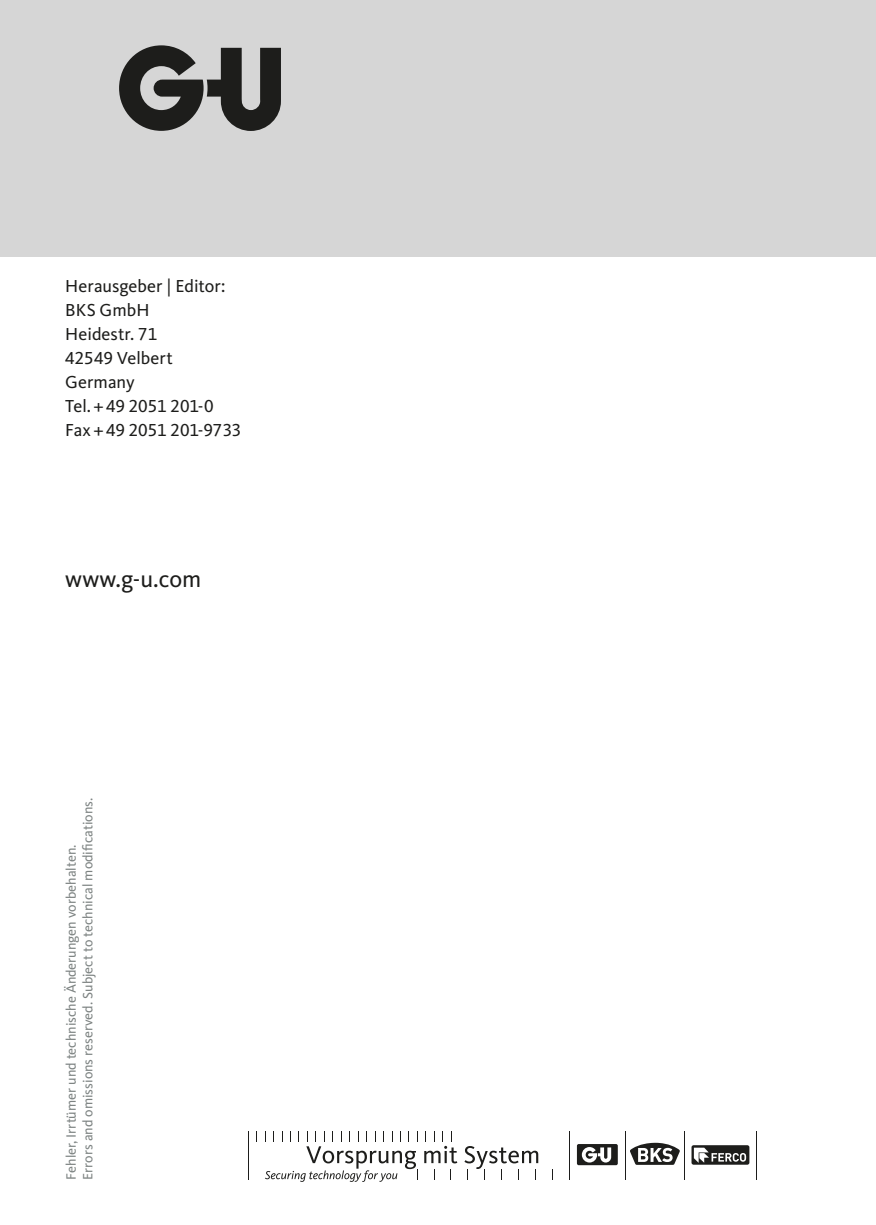
<style>
.page{position:relative;width:876px;height:1225px;background:#fff}
.page>*{position:absolute;margin:0;border:0;box-sizing:border-box;transform-origin:0 0}
.t1{font:24px "Kievit Pro";letter-spacing:.005em;color:#1d1d1b}
.t2{font:18px/24px "Kievit Pro";color:#1d1d1b}
.t3{font:14px/16.8px "Kievit Pro";color:#7d8382}
</style>
<div class="page">
<div style="left:0;top:0;width:876px;height:256px;background:#d6d6d6"></div>
<svg style="left:119px;top:45px;width:162px;height:86px"></svg>
<hr style="left:248px;top:1131px;width:1px;height:48px;background:#1d1d1b">
<hr style="left:569px;top:1130px;width:1px;height:49px;background:#1d1d1b">
<hr style="left:625px;top:1130px;width:1px;height:49px;background:#1d1d1b">
<hr style="left:684px;top:1130px;width:1px;height:49px;background:#1d1d1b">
<hr style="left:756px;top:1130px;width:1px;height:49px;background:#1d1d1b">
<svg style="left:424px;top:1131px;width:33px;height:32px"></svg>
<svg style="left:464px;top:1146px;width:74px;height:33px"></svg>
<svg style="left:265px;top:1131px;width:153px;height:50px"></svg>
<svg style="left:577px;top:1144px;width:41px;height:21px"></svg>
<svg style="left:691px;top:1145px;width:58px;height:19px"></svg>
<svg style="left:630px;top:1142px;width:50px;height:22px"></svg>
<p class="t2" style="left:65px;top:274px;width:178px">Herausgeber | Editor:<br>BKS GmbH<br>Heidestr. 71<br>42549 Velbert<br>Germany<br>Tel.+49 2051 201-0<br>Fax +49 2051 201-9733</p>
<h1 class="t1" style="left:65px;top:564px;width:138px">www.g-u.com</h1>
<p class="t3" style="left:63px;top:1179px;width:383px;rotate:-90deg">Fehler, Irrtümer und technische Änderungen vorbehalten.<br>Errors and omissions reserved. Subject to technical modifications.</p>
</div>
